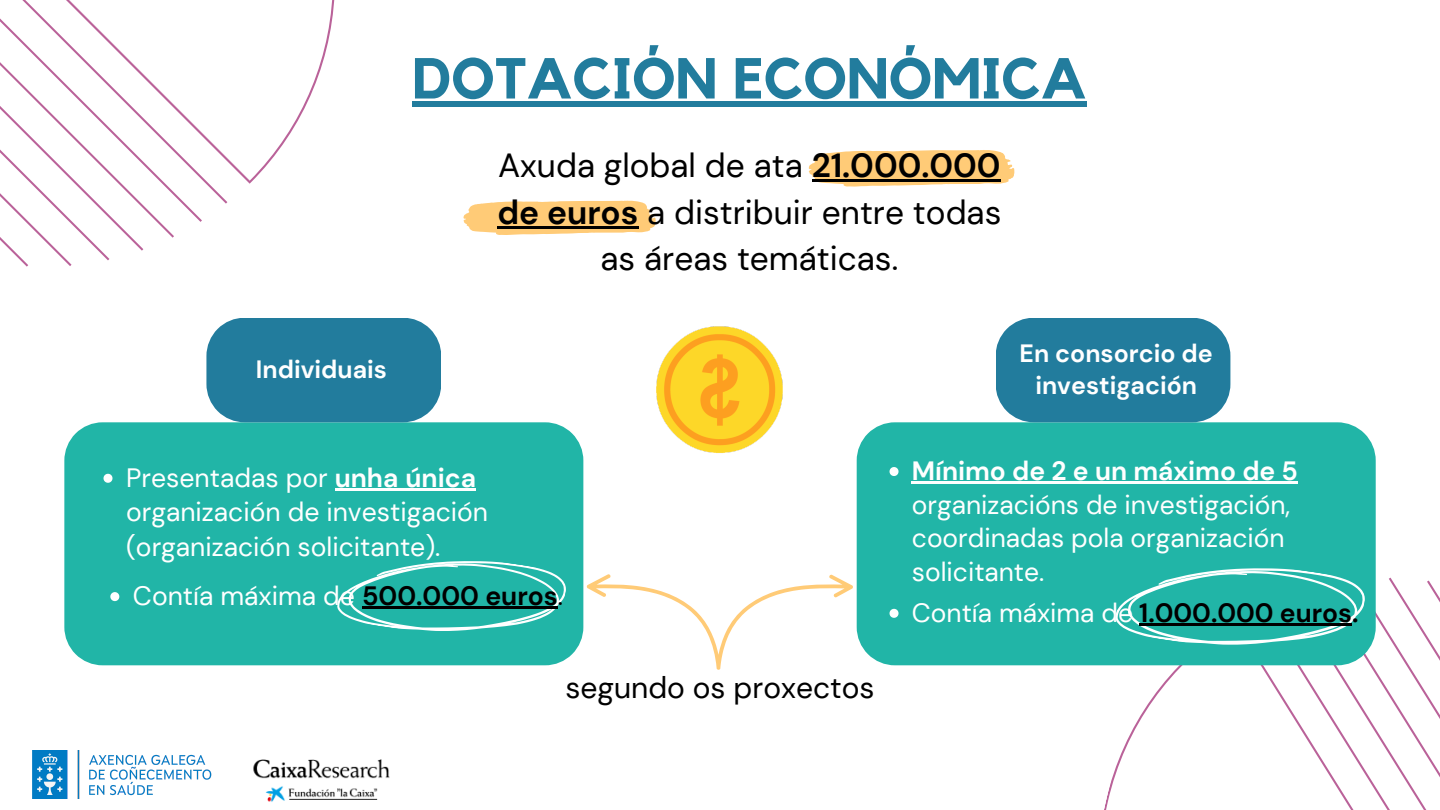
<style>
.page{position:relative;width:1440px;height:810px;background:#fff}
.page>*{position:absolute;margin:0;border:0;box-sizing:border-box;transform-origin:0 0}
.t1{font:700 57px "Kollektif";color:#227c9d}
.t2{font:33.4px/46.5px "DM Sans";color:#000;text-align:center}
.t3{font:30px "DM Sans";color:#000}
.t4{font:26.5px/34.5px "DM Sans";color:#fff}
.t5{font:26.4px/33.8px "DM Sans";color:#fff}
.t6{font:700 26.4px "DM Sans";color:#000}
.t7{font:700 25px/32.2px "DM Sans";color:#fff;text-align:center}
.s1{font-weight:700}
.s2{font-weight:400;color:#fff}
.s3{font-weight:700;color:#000}
.s4{color:#000}
</style>
<div class="page">
<div style="left:64px;top:422px;width:519px;height:243px;background:#21b5a7"></div>
<svg style="left:1041px;top:577px;width:399px;height:233px"></svg>
<div style="left:857px;top:422px;width:519px;height:243px;background:#21b5a7"></div>
<svg style="left:0;top:0;width:335px;height:267px"></svg>
<div style="left:206px;top:318px;width:235px;height:104px;background:#227c9d"></div>
<div style="left:996px;top:318px;width:234px;height:104px;background:#227c9d"></div>
<svg style="left:587px;top:574px;width:266px;height:96px"></svg>
<img style="left:33px;top:751px;width:179px;height:48px">
<img style="left:253px;top:759px;width:137px;height:43px">
<img style="left:656px;top:326px;width:127px;height:127px">
<svg style="left:809px;top:150px;width:206px;height:37px;background:#ffd28b"></svg>
<svg style="left:463px;top:201px;width:193px;height:34px;background:#fed188"></svg>
<svg style="left:335px;top:539px;width:234px;height:114px;background:#31baad"></svg>
<div style="left:412px;top:102px;width:675px;height:5px;background:#227c9d"></div>
<hr style="left:812px;top:179px;width:189px;height:3px;background:#000">
<hr style="left:497px;top:226px;width:141px;height:3px;background:#000">
<svg style="left:110px;top:592px;width:9px;height:9px"></svg>
<hr style="left:362px;top:606px;width:196px;height:3px;background:#000">
<svg style="left:104px;top:474px;width:8px;height:9px"></svg>
<hr style="left:335px;top:488px;width:63px;height:2px;background:#fff">
<svg style="left:398px;top:488px;width:7px;height:2px"></svg>
<hr style="left:405px;top:488px;width:71px;height:2px;background:#fff">
<svg style="left:890px;top:467px;width:9px;height:9px"></svg>
<hr style="left:912px;top:481px;width:386px;height:3px;background:#fff">
<svg style="left:1113px;top:544px;width:255px;height:124px;background:#36baae"></svg>
<svg style="left:890px;top:609px;width:9px;height:9px"></svg>
<hr style="left:1139px;top:623px;width:213px;height:2px;background:#000">
<p class="t1" style="left:412px;top:52px;width:676px">DOTACIÓN ECONÓMICA</p>
<p class="t7" style="left:256px;top:353px;width:132px">Individuais</p>
<p class="t2" style="left:497px;top:142px;width:506px">Axuda global de ata <span class="s1">21.000.000 de euros</span> a distribuir entre todas as áreas temáticas.</p>
<p class="t7" style="left:1020px;top:337px;width:195px">En consorcio de investigación</p>
<p class="t4" style="left:126px;top:460px;width:364px">Presentadas por <span class="s1">unha única </span>organización de investigación (organización solicitante).</p>
<p class="t5" style="left:912px;top:454px;width:388px"><span class="s1">Mínimo de 2 e un máximo de 5 </span>organizacións de investigación, coordinadas pola organización solicitante.</p>
<p class="t6" style="left:912px;top:595px;width:448px"><span class="s2">Contía máxima de</span> 1.000.000 euros.</p>
<p class="t4" style="left:133px;top:579px;width:432px">Contía máxima de <span class="s3">500.000 euros</span><span class="s4">.</span></p>
<p class="t3" style="left:565px;top:668px;width:311px">segundo os proxectos</p>
</div>
